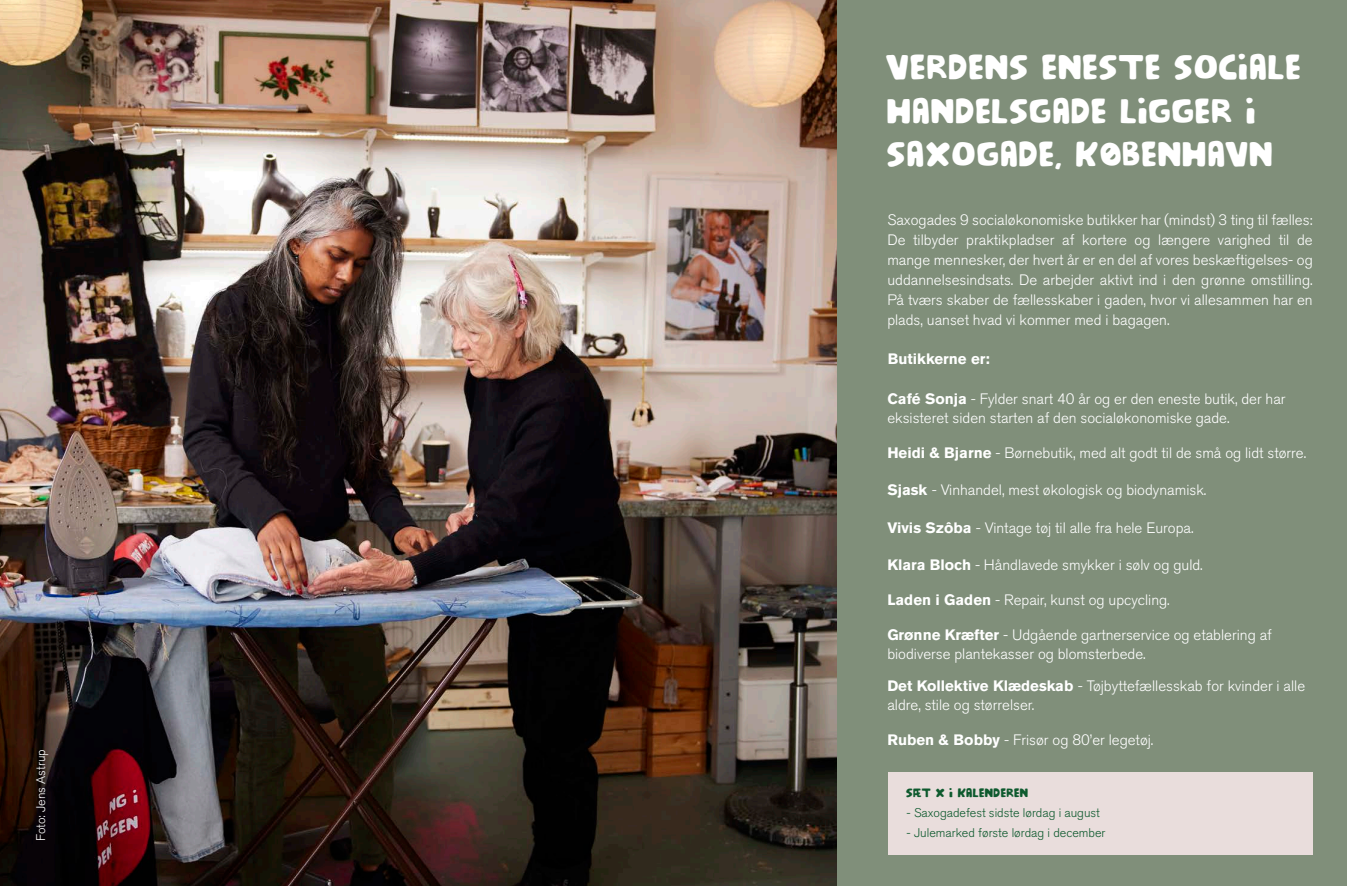
<style>
.page{position:relative;width:1347px;height:886px;background:#fff}
.page>*{position:absolute;margin:0;border:0;box-sizing:border-box;transform-origin:0 0}
.t1{font:42.5px/43.8px "Saxogade 2023";color:#fff}
.t2{font:300 15px/20px "Akzidenz Grotesk BE";color:#fff}
.t3{font:15px "Saxogade 2023";color:#0e5a2e}
.t4{font:700 15px "Akzidenz Grotesk BE";color:#fff}
.t5{font:300 12.5px "Akzidenz Grotesk BE";color:#0e5a2e}
.t6{font:300 12.5px "Akzidenz Grotesk BE";color:#fff}
.s1{font-weight:700}
</style>
<div class="page">
<div style="left:836px;top:0;width:510px;height:886px;background:#808f7a"></div>
<img style="left:0;top:0;width:836px;height:886px">
<div style="left:888px;top:772px;width:424px;height:82px;background:#e9dddc"></div>
<p class="t6" style="left:34px;top:841px;width:93px;rotate:-90deg">Foto: Jens Astrup</p>
<p class="t1" style="left:888px;top:43px;width:416px">VERDENS ENESTE SOCIALE<br>HANDELSGADE LIGGER I<br>SAXOGADE, KØBENHAVN</p>
<p class="t2" style="left:887px;top:210px;width:427px;text-align:justify">Saxogades 9 socialøkonomiske butikker har (mindst) 3 ting til fælles:<br>De tilbyder praktikpladser af kortere og længere varighed til de mange mennesker, der hvert år er en del af vores beskæftigelses- og uddannelsesindsats. De arbejder aktivt ind i den grønne omstilling.<br>På tværs skaber de fællesskaber i gaden, hvor vi allesammen har en plads, uanset hvad vi kommer med i bagagen.</p>
<p class="t4" style="left:888px;top:350px;width:103px">Butikkerne er:</p>
<p class="t2" style="left:887px;top:389px;width:400px;line-height:18.8px"><span class="s1">Café Sonja</span> - Fylder snart 40 år og er den eneste butik, der har eksisteret siden starten af den socialøkonomiske gade.</p>
<p class="t2" style="left:887px;top:444px;width:420px"><span class="s1">Heidi &amp; Bjarne</span> - Børnebutik, med alt godt til de små og lidt større.</p>
<p class="t2" style="left:887px;top:480px;width:320px"><span class="s1">Sjask</span> - Vinhandel, mest økologisk og biodynamisk.</p>
<p class="t2" style="left:887px;top:518px;width:308px"><span class="s1">Vivis Szôba</span> - Vintage tøj til alle fra hele Europa.</p>
<p class="t2" style="left:887px;top:555px;width:317px"><span class="s1">Klara Bloch</span> - Håndlavede smykker i sølv og guld.</p>
<p class="t2" style="left:887px;top:590px;width:284px"><span class="s1">Laden i Gaden</span> - Repair, kunst og upcycling.</p>
<p class="t2" style="left:887px;top:625px;width:386px"><span class="s1">Grønne Kræfter</span> - Udgående gartnerservice og etablering af</p>
<p class="t2" style="left:887px;top:644px;width:260px">biodiverse plantekasser og blomsterbede.</p>
<p class="t2" style="left:887px;top:677px;width:419px;line-height:18.8px"><span class="s1">Det Kollektive Klædeskab</span> - Tøjbyttefællesskab for kvinder i alle aldre, stile og størrelser.</p>
<p class="t2" style="left:887px;top:730px;width:267px"><span class="s1">Ruben &amp; Bobby</span> - Frisør og 80’er legetøj.</p>
<p class="t3" style="left:906px;top:785px;width:124px">SÆT X I KALENDEREN</p>
<p class="t5" style="left:906px;top:805px;width:195px">- Saxogadefest sidste lørdag i august</p>
<p class="t5" style="left:906px;top:825px;width:200px">- Julemarked første lørdag i december</p>
</div>
